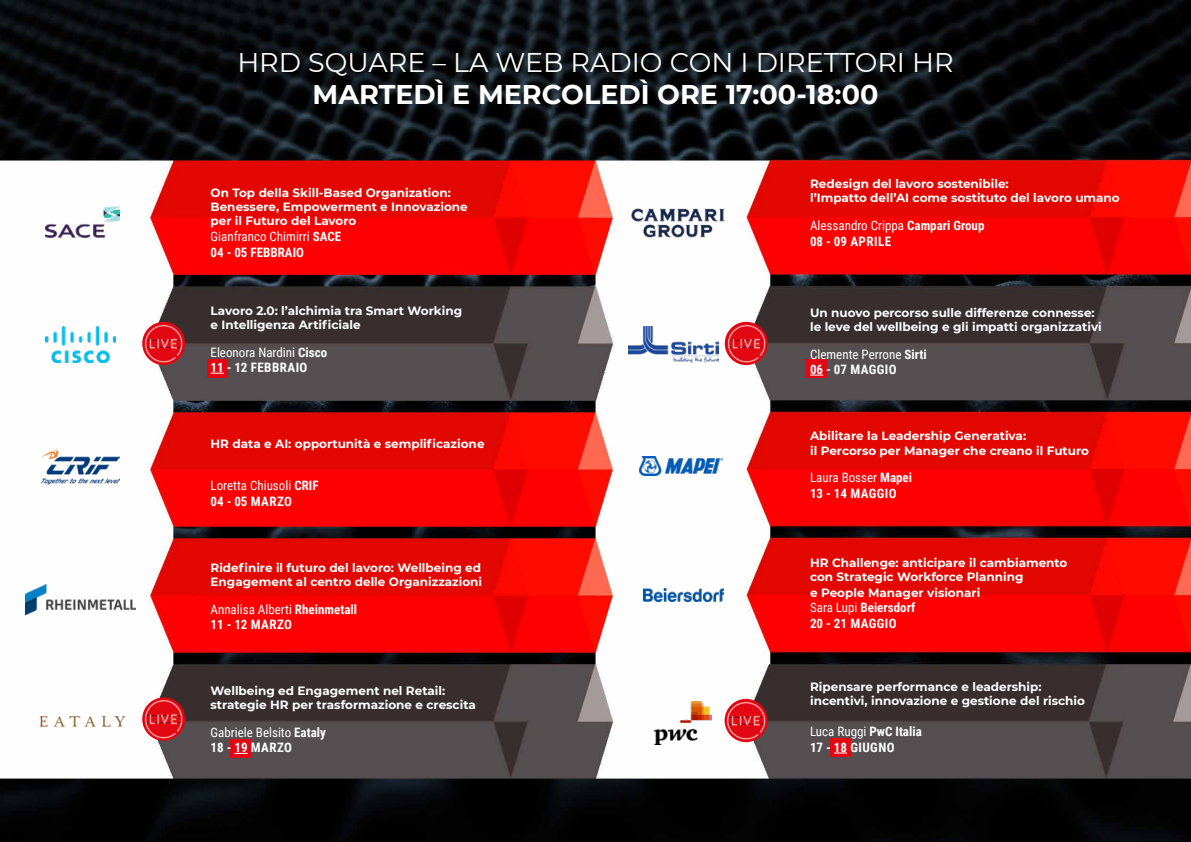
<style>
.page{position:relative;width:1191px;height:842px;background:#fff}
.page>*{position:absolute;margin:0;border:0;box-sizing:border-box;transform-origin:0 0}
.t1{font:27px "Montserrat";color:#fff}
.t2{font:700 27px "Montserrat";color:#fff}
.t3{font:700 13px/15.6px "Roboto Condensed";letter-spacing:.035em;color:#fff}
.t4{font:13px/15.6px "Roboto Condensed";color:#fff}
.t5{font:700 13px/15.6px "Roboto Condensed";color:#fff}
.t6{font:700 12px/14.4px "Montserrat";color:#fff}
.s1{font-weight:700}
.s2{font-weight:400}
</style>
<div class="page">
<img style="left:0;top:0;width:1190px;height:842px">
<div style="left:806px;top:359px;width:20px;height:19px;background:#e30613"></div>
<div style="left:830px;top:738px;width:20px;height:19px;background:#e30613"></div>
<div style="left:230px;top:739px;width:21px;height:19px;background:#e30613"></div>
<div style="left:207px;top:359px;width:20px;height:19px;background:#e30613"></div>
<svg style="left:234px;top:753px;width:13px;height:1px"></svg>
<svg style="left:210px;top:373px;width:14px;height:1px"></svg>
<svg style="left:810px;top:375px;width:13px;height:1px"></svg>
<img style="left:46px;top:206px;width:73px;height:31px">
<img style="left:46px;top:326px;width:70px;height:37px">
<img style="left:42px;top:442px;width:78px;height:47px">
<img style="left:26px;top:584px;width:110px;height:30px">
<img style="left:34px;top:707px;width:97px;height:23px">
<img style="left:631px;top:207px;width:94px;height:31px">
<img style="left:628px;top:327px;width:90px;height:36px">
<img style="left:640px;top:456px;width:82px;height:20px">
<img style="left:644px;top:588px;width:80px;height:13px">
<svg style="left:834px;top:753px;width:13px;height:1px"></svg>
<img style="left:654px;top:701px;width:57px;height:43px">
<img style="left:142px;top:322px;width:43px;height:43px">
<img style="left:725px;top:322px;width:42px;height:43px">
<svg style="left:142px;top:697px;width:43px;height:44px"></svg>
<img style="left:142px;top:698px;width:43px;height:42px">
<img style="left:725px;top:699px;width:42px;height:43px">
<h1 class="t1" style="left:237px;top:44px;width:718px">HRD SQUARE – LA WEB RADIO CON I DIRETTORI HR</h1>
<h1 class="t2" style="left:312px;top:75px;width:567px">MARTEDÌ E MERCOLEDÌ ORE 17:00-18:00</h1>
<p class="t6" style="left:210px;top:185px;width:259px">On Top della Skill-Based Organization:<br>Benessere, Empowerment e Innovazione per il Futuro del Lavoro</p>
<p class="t4" style="left:210px;top:228px;width:132px">Gianfranco Chimirri <span class="s1">SACE<br>04 - 05 FEBBRAIO</span></p>
<p class="t6" style="left:210px;top:303px;width:253px">Lavoro 2.0: l’alchimia tra Smart Working e Intelligenza Artificiale</p>
<p class="t3" style="left:210px;top:344px;width:118px"><span class="s2">Eleonora Nardini</span> Cisco<br>11 - 12 FEBBRAIO</p>
<p class="t6" style="left:210px;top:436px;width:275px">HR data e AI: opportunità e semplificazione</p>
<p class="t4" style="left:210px;top:477px;width:110px">Loretta Chiusoli <span class="s1">CRIF<br>04 - 05 MARZO</span></p>
<p class="t6" style="left:210px;top:560px;width:273px">Ridefinire il futuro del lavoro: Wellbeing ed<br>Engagement al centro delle Organizzazioni</p>
<p class="t3" style="left:210px;top:601px;width:148px"><span class="s2">Annalisa Alberti</span> Rheinmetall<br>11 - 12 MARZO</p>
<p class="t6" style="left:210px;top:683px;width:267px">Wellbeing ed Engagement nel Retail: strategie HR per trasformazione e crescita</p>
<p class="t3" style="left:210px;top:724px;width:117px"><span class="s2">Gabriele Belsito</span> Eataly<br>18 - 19 MARZO</p>
<p class="t6" style="left:810px;top:176px;width:311px">Redesign del lavoro sostenibile:<br>l’Impatto dell’AI come sostituto del lavoro umano</p>
<p class="t3" style="left:810px;top:217px;width:176px"><span class="s2">Alessandro Crippa</span> Campari Group<br>08 - 09 APRILE</p>
<p class="t6" style="left:810px;top:304px;width:293px">Un nuovo percorso sulle differenze connesse: le leve del wellbeing e gli impatti organizzativi</p>
<p class="t3" style="left:810px;top:346px;width:118px"><span class="s2">Clemente Perrone</span> Sirti<br>06 - 07 MAGGIO</p>
<p class="t6" style="left:810px;top:428px;width:280px">Abilitare la Leadership Generativa:<br>il Percorso per Manager che creano il Futuro</p>
<p class="t3" style="left:810px;top:469px;width:103px"><span class="s2">Laura Bosser</span> Mapei<br>13 - 14 MAGGIO</p>
<p class="t6" style="left:810px;top:555px;width:259px">HR Challenge: anticipare il cambiamento con Strategic Workforce Planning</p>
<p class="t6" style="left:810px;top:585px;width:172px">e People Manager visionari</p>
<p class="t5" style="left:810px;top:599px;width:107px"><span class="s2">Sara Lupi</span> Beiersdorf<br>20 - 21 MAGGIO</p>
<p class="t6" style="left:810px;top:679px;width:276px">Ripensare performance e leadership: incentivi, innovazione e gestione del rischio</p>
<p class="t3" style="left:810px;top:723px;width:113px"><span class="s2">Luca Ruggi</span> PwC Italia<br>17 - 18 GIUGNO</p>
</div>
